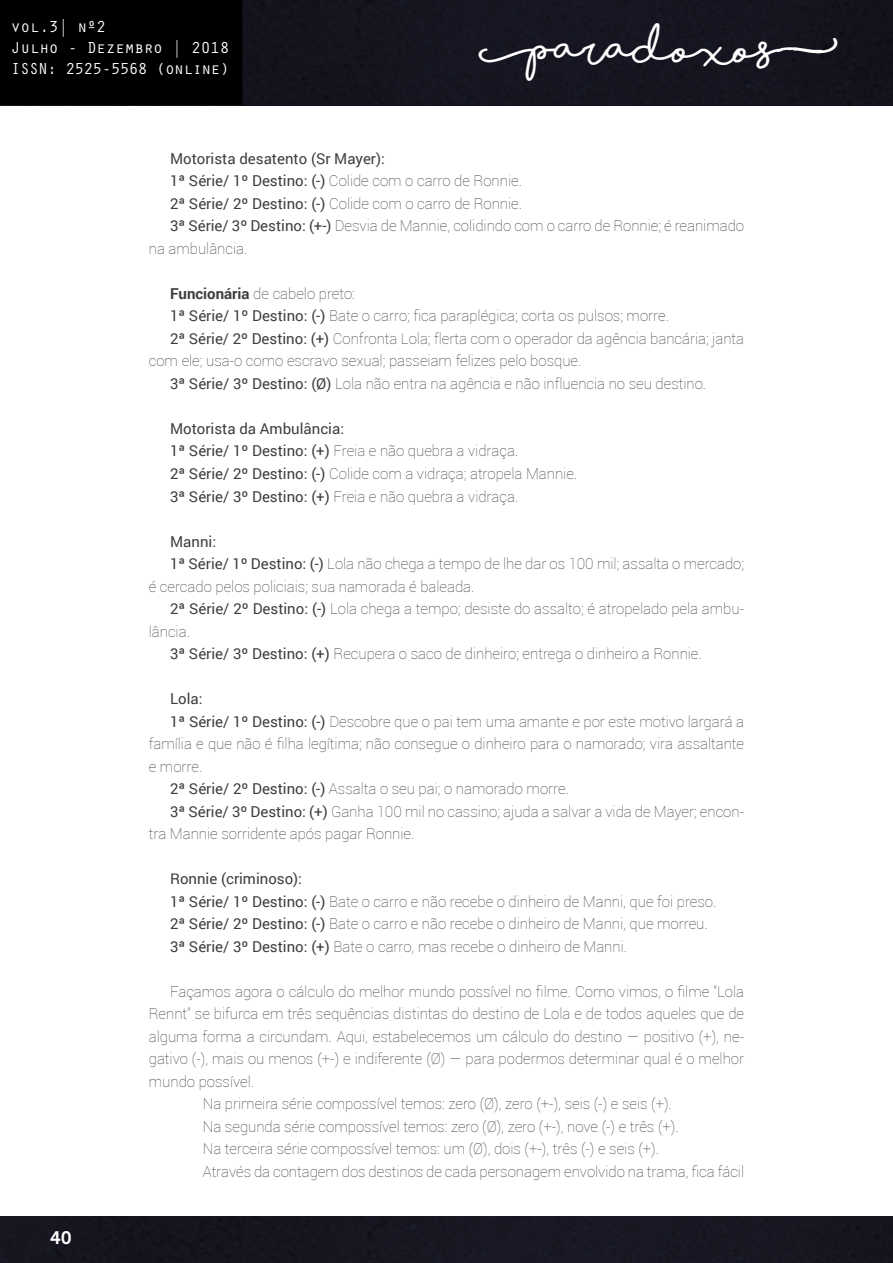
<style>
.page{position:relative;width:893px;height:1263px;background:#fff}
.page>*{position:absolute;margin:0;border:0;box-sizing:border-box;transform-origin:0 0}
.t1{font:700 42px "Shorelines Script";color:#fff}
.t2{font:18px "Museo 700";color:#fff}
.t3{font:16.5px/21px "Orator Std";letter-spacing:-.025em;color:#fff}
.Texto{font:100 15px/22.5px "Roboto";color:#3e3e3f}
.Texto-2{font:15px "Roboto";color:#3e3e3f}
.s1{font-weight:400}
.s2{font-weight:700}
</style>
<div class="page">
<div style="left:0;top:1217px;width:893px;height:46px;background:#161621"></div>
<div style="left:242px;top:0;width:651px;height:105px;background:#14151f"></div>
<div style="left:0;top:0;width:242px;height:105px;background:#000"></div>
<p class="t3" style="left:11px;top:16px;width:220px">vol.3| nº2<br>Julho - Dezembro | 2018<br>ISSN: 2525-5568 (online)</p>
<h1 class="t1" style="left:478px;top:32px;width:361px">[Paradoxos]</h1>
<p class="t2" style="left:50px;top:1227px;width:23px">40</p>
<p class="Texto-2" style="left:170px;top:148px;width:216px">Motorista desatento (Sr Mayer):</p>
<p class="Texto" style="left:170px;top:169px;width:353px"><span class="s1">1ª Série/ 1º Destino: (-)</span> Colide com o carro de Ronnie.</p>
<p class="Texto" style="left:170px;top:192px;width:353px"><span class="s1">2ª Série/ 2º Destino: (-)</span> Colide com o carro de Ronnie.</p>
<p class="Texto" style="left:149px;top:214px;width:597px;text-indent:21px"><span class="s1">3ª Série/ 3º Destino: (+-)</span> Desvia de Mannie, colidindo com o carro de Ronnie; é reanimado na ambulância.</p>
<p class="Texto" style="left:170px;top:282px;width:186px"><span class="s2">Funcionária</span> de cabelo preto:</p>
<p class="Texto" style="left:170px;top:304px;width:500px"><span class="s1">1ª Série/ 1º Destino: (-)</span> Bate o carro; fica paraplégica; corta os pulsos; morre.</p>
<p class="Texto" style="left:149px;top:327px;width:597px;text-indent:21px"><span class="s1">2ª Série/ 2º Destino: (+)</span> Confronta Lola; flerta com o operador da agência bancária; janta com ele; usa-o como escravo sexual; passeiam felizes pelo bosque.</p>
<p class="Texto" style="left:170px;top:372px;width:538px"><span class="s1">3ª Série/ 3º Destino: (Ø)</span> Lola não entra na agência e não influencia no seu destino.</p>
<p class="Texto-2" style="left:170px;top:418px;width:176px">Motorista da Ambulância:</p>
<p class="Texto" style="left:170px;top:439px;width:350px"><span class="s1">1ª Série/ 1º Destino: (+)</span> Freia e não quebra a vidraça.</p>
<p class="Texto" style="left:170px;top:462px;width:408px"><span class="s1">2ª Série/ 2º Destino: (-)</span> Colide com a vidraça; atropela Mannie.</p>
<p class="Texto" style="left:170px;top:484px;width:350px"><span class="s1">3ª Série/ 3º Destino: (+)</span> Freia e não quebra a vidraça.</p>
<p class="Texto-2" style="left:170px;top:531px;width:48px">Manni:</p>
<p class="Texto" style="left:149px;top:552px;width:597px;text-indent:21px"><span class="s1">1ª Série/ 1º Destino: (-)</span> Lola não chega a tempo de lhe dar os 100 mil; assalta o mercado; é cercado pelos policiais; sua namorada é baleada.</p>
<p class="Texto" style="left:149px;top:597px;width:597px;text-indent:21px"><span class="s1">2ª Série/ 2º Destino: (-)</span> Lola chega a tempo; desiste do assalto; é atropelado pela ambu&shy;lância.</p>
<p class="Texto" style="left:170px;top:642px;width:533px"><span class="s1">3ª Série/ 3º Destino: (+)</span> Recupera o saco de dinheiro; entrega o dinheiro a Ronnie.</p>
<p class="Texto-2" style="left:170px;top:688px;width:34px">Lola:</p>
<p class="Texto" style="left:149px;top:709px;width:597px;text-align:justify;text-indent:21px"><span class="s1">1ª Série/ 1º Destino: (-)</span> Descobre que o pai tem uma amante e por este motivo largará a família e que não é filha legítima; não consegue o dinheiro para o namorado; vira assaltante e morre.</p>
<p class="Texto" style="left:170px;top:777px;width:400px"><span class="s1">2ª Série/ 2º Destino: (-)</span> Assalta o seu pai; o namorado morre.</p>
<p class="Texto" style="left:149px;top:799px;width:597px;text-indent:21px"><span class="s1">3ª Série/ 3º Destino: (+)</span> Ganha 100 mil no cassino; ajuda a salvar a vida de Mayer; encon&shy;tra Mannie sorridente após pagar Ronnie.</p>
<p class="Texto-2" style="left:170px;top:868px;width:133px">Ronnie (criminoso):</p>
<p class="Texto" style="left:170px;top:889px;width:548px"><span class="s1">1ª Série/ 1º Destino: (-)</span> Bate o carro e não recebe o dinheiro de Manni, que foi preso.</p>
<p class="Texto" style="left:170px;top:912px;width:539px"><span class="s1">2ª Série/ 2º Destino: (-)</span> Bate o carro e não recebe o dinheiro de Manni, que morreu.</p>
<p class="Texto" style="left:170px;top:934px;width:458px"><span class="s1">3ª Série/ 3º Destino: (+)</span> Bate o carro, mas recebe o dinheiro de Manni.</p>
<p class="Texto" style="left:149px;top:979px;width:597px;text-align:justify;text-indent:21px">Façamos agora o cálculo do melhor mundo possível no filme. Como vimos, o filme “Lola Rennt” se bifurca em três sequências distintas do destino de Lola e de todos aqueles que de alguma forma a circundam. Aqui, estabelecemos um cálculo do destino — positivo (+), ne&shy;gativo (-), mais ou menos (+-) e indiferente (Ø) — para podermos determinar qual é o melhor mundo possível.</p>
<p class="Texto" style="left:203px;top:1092px;width:470px">Na primeira série compossível temos: zero (Ø), zero (+-), seis (-) e seis (+).</p>
<p class="Texto" style="left:203px;top:1114px;width:477px">Na segunda série compossível temos: zero (Ø), zero (+-), nove (-) e três (+).</p>
<p class="Texto" style="left:203px;top:1137px;width:458px">Na terceira série compossível temos: um (Ø), dois (+-), três (-) e seis (+).</p>
<p class="Texto" style="left:203px;top:1159px;width:543px">Através da contagem dos destinos de cada personagem envolvido na trama, fica fácil</p>
</div>
